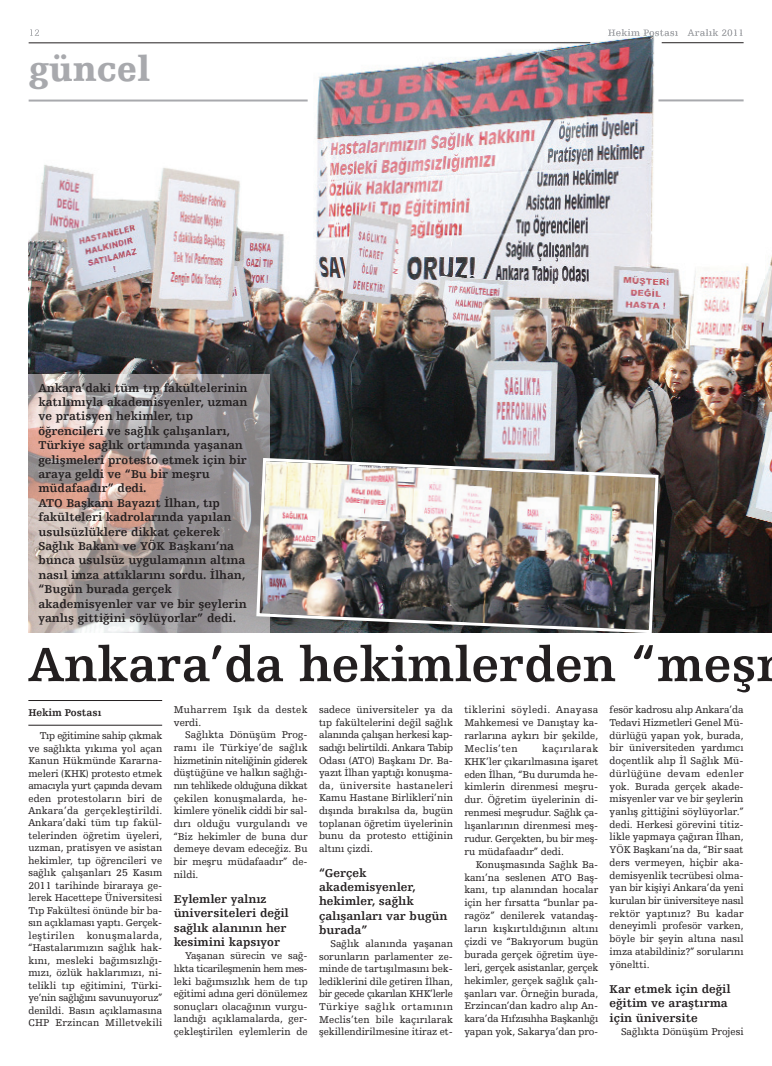
<style>
.page{position:relative;width:772px;height:1066px;background:#fff}
.page>*{position:absolute;margin:0;border:0;box-sizing:border-box;transform-origin:0 0}
.t1{font:700 50px "Humanist Slabserif 712 BT";color:#231f20}
.t2{font:900 36px "Humanist Slabserif 712 BT";color:#a8a9ad}
.t3{font:700 12px/14.4px "Humanist Slabserif 712 BT";color:#231f20}
.t4{font:10.4px/12.7px "Humanist Slabserif 712 BT";color:#231f20;text-align:justify}
.t5{font:10.4px/12.7px "Humanist Slabserif 712 BT";letter-spacing:.025em;color:#231f20}
.t6{font:700 10.4px "Humanist Slabserif 712 BT";color:#231f20}
</style>
<div class="page">
<img style="left:28px;top:34px;width:743px;height:598px">
<svg style="left:608px;top:29px;width:50px;height:5px"></svg>
<img style="left:607px;top:34px;width:51px;height:2px">
<hr style="left:29px;top:99px;width:278px;height:3px;background:#a8a9ad">
<hr style="left:29px;top:43px;width:561px;height:1px;background:#231f20">
<svg style="left:30px;top:29px;width:9px;height:5px"></svg>
<svg style="left:30px;top:34px;width:9px;height:2px"></svg>
<img style="left:28px;top:374px;width:241px;height:259px">
<hr style="left:28px;top:700px;width:134px;height:1px;background:#231f20">
<hr style="left:28px;top:725px;width:134px;height:1px;background:#231f20">
<img style="left:254px;top:456px;width:405px;height:177px">
<hr style="left:661px;top:43px;width:82px;height:1px;background:#231f20">
<hr style="left:658px;top:99px;width:85px;height:2px;background:#a8a9ad">
<h2 class="t2" style="left:29px;top:54px;width:123px">güncel</h2>
<p class="t3" style="left:38px;top:381px;width:210px">Ankara’daki tüm tıp fakültelerinin katılımıyla akademisyenler, uzman ve pratisyen hekimler, tıp öğrencileri ve sağlık çalışanları,<br>Türkiye sağlık ortamında yaşanan gelişmeleri protesto etmek için bir araya geldi ve “Bu bir meşru müdafaadır” dedi.<br>ATO Başkanı Bayazıt İlhan, tıp fakülteleri kadrolarında yapılan usulsüzlüklere dikkat çekerek<br>Sağlık Bakanı ve YÖK Başkanı’na bunca usulsüz uygulamanın altına nasıl imza attıklarını sordu. İlhan, “Bugün burada gerçek akademisyenler var ve bir şeylerin yanlış gittiğini söylüyorlar” dedi.</p>
<h1 class="t1" style="left:28px;top:645px;width:754px">Ankara’da hekimlerden “meşr</h1>
<p class="t6" style="left:28px;top:709px;width:74px">Hekim Postası</p>
<p class="t4" style="left:28px;top:730px;width:135px;text-indent:11px">Tıp eğitimine sahip çıkmak ve sağlıkta yıkıma yol açan Kanun Hükmünde Kararna&shy;meleri (KHK) protesto etmek amacıyla yurt çapında devam eden protestoların biri de Ankara’da gerçekleştirildi.<br>Ankara’daki tüm tıp fakül&shy;telerinden öğretim üyeleri, uzman, pratisyen ve asistan hekimler, tıp öğrencileri ve sağlık çalışanları 25 Kasım 2011 tarihinde biraraya ge&shy;lerek Hacettepe Üniversitesi Tıp Fakültesi önünde bir ba&shy;sın açıklaması yaptı. Gerçek&shy;leştirilen konuşmalarda, “Hastalarımızın sağlık hak&shy;kını, mesleki bağımsızlığı&shy;mızı, özlük haklarımızı, ni&shy;telikli tıp eğitimini, Türki&shy;ye’nin sağlığını savunuyoruz” denildi. Basın açıklamasına CHP Erzincan Milletvekili</p>
<p class="t5" style="left:173px;top:704px;width:135px">Muharrem Işık da destek verdi.</p>
<p class="t4" style="left:173px;top:729px;width:135px;text-indent:11px">Sağlıkta Dönüşüm Prog&shy;ramı ile Türkiye’de sağlık hizmetinin niteliğinin giderek düştüğüne ve halkın sağlığı&shy;nın tehlikede olduğuna dikkat çekilen konuşmalarda, he&shy;kimlere yönelik ciddi bir sal&shy;dırı olduğu vurgulandı ve “Biz hekimler de buna dur demeye devam edeceğiz. Bu bir meşru müdafaadır” de&shy;nildi.</p>
<p class="t3" style="left:173px;top:893px;width:116px">Eylemler yalnız üniversiteleri değil sağlık alanının her kesimini kapsıyor</p>
<p class="t4" style="left:173px;top:950px;width:135px;text-indent:11px">Yaşanan sürecin ve sağ&shy;lıkta ticarileşmenin hem mes&shy;leki bağımsızlık hem de tıp eğitimi adına geri dönülemez sonuçları olacağının vurgu&shy;landığı açıklamalarda, ger&shy;çekleştirilen eylemlerin de</p>
<p class="t4" style="left:319px;top:704px;width:135px">sadece üniversiteler ya da tıp fakültelerini değil sağlık alanında çalışan herkesi kap&shy;sadığı belirtildi. Ankara Tabip Odası (ATO) Başkanı Dr. Ba&shy;yazıt İlhan yaptığı konuşma&shy;da, üniversite hastaneleri Kamu Hastane Birlikleri’nin dışında bırakılsa da, bugün toplanan öğretim üyelerinin bunu da protesto ettiğinin altını çizdi.</p>
<p class="t3" style="left:319px;top:867px;width:130px;line-height:14.1px">“Gerçek akademisyenler, hekimler, sağlık çalışanları var bugün burada”</p>
<p class="t4" style="left:319px;top:938px;width:135px;text-indent:11px">Sağlık alanında yaşanan sorunların parlamenter ze&shy;minde de tartışılmasını bek&shy;lediklerini dile getiren İlhan, bir gecede çıkarılan KHK’lerle Türkiye sağlık ortamının Meclis’ten bile kaçırılarak şekillendirilmesine itiraz et-</p>
<p class="t4" style="left:464px;top:704px;width:135px">tiklerini söyledi. Anayasa Mahkemesi ve Danıştay ka&shy;rarlarına aykırı bir şekilde, Meclis’ten</p>
<p class="t4" style="left:464px;top:743px;width:135px;text-indent:78px">kaçırılarak KHK’ler çıkarılmasına işaret eden İlhan, “Bu durumda he&shy;kimlerin direnmesi meşru&shy;dur. Öğretim üyelerinin di&shy;renmesi meşrudur. Sağlık ça&shy;lışanlarının direnmesi meş&shy;rudur. Gerçekten, bu bir meş&shy;ru müdafaadır” dedi.</p>
<p class="t4" style="left:464px;top:859px;width:135px;text-indent:11px">Konuşmasında Sağlık Ba&shy;kanı’na seslenen ATO Baş&shy;kanı, tıp alanından hocalar için her fırsatta “bunlar pa&shy;ragöz” denilerek vatandaş&shy;ların kışkırtıldığının altını çizdi ve “Bakıyorum bugün burada gerçek öğretim üye&shy;leri, gerçek asistanlar, gerçek hekimler, gerçek sağlık çalı&shy;şanları var. Örneğin burada, Erzincan’dan kadro alıp An&shy;kara’da Hıfzısıhha Başkanlığı yapan yok, Sakarya’dan pro-</p>
<p class="t4" style="left:609px;top:704px;width:135px">fesör kadrosu alıp Ankara’da Tedavi Hizmetleri Genel Mü&shy;dürlüğü yapan yok, burada, bir üniversiteden yardımcı doçentlik alıp İl Sağlık Mü&shy;dürlüğüne devam edenler yok. Burada gerçek akade&shy;misyenler var ve bir şeylerin yanlış gittiğini söylüyorlar.” dedi. Herkesi görevini titiz&shy;likle yapmaya çağıran İlhan, YÖK Başkanı’na da, “Bir saat ders vermeyen, hiçbir aka&shy;demisyenlik tecrübesi olma&shy;yan bir kişiyi Ankara’da yeni kurulan bir üniversiteye nasıl rektör yaptınız? Bu kadar deneyimli profesör varken, böyle bir şeyin altına nasıl imza atabildiniz?” sorularını yöneltti.</p>
<p class="t3" style="left:609px;top:983px;width:122px">Kar etmek için değil eğitim ve araştırma için üniversite</p>
<p class="t4" style="left:620px;top:1026px;width:124px">Sağlıkta Dönüşüm Projesi</p>
</div>
